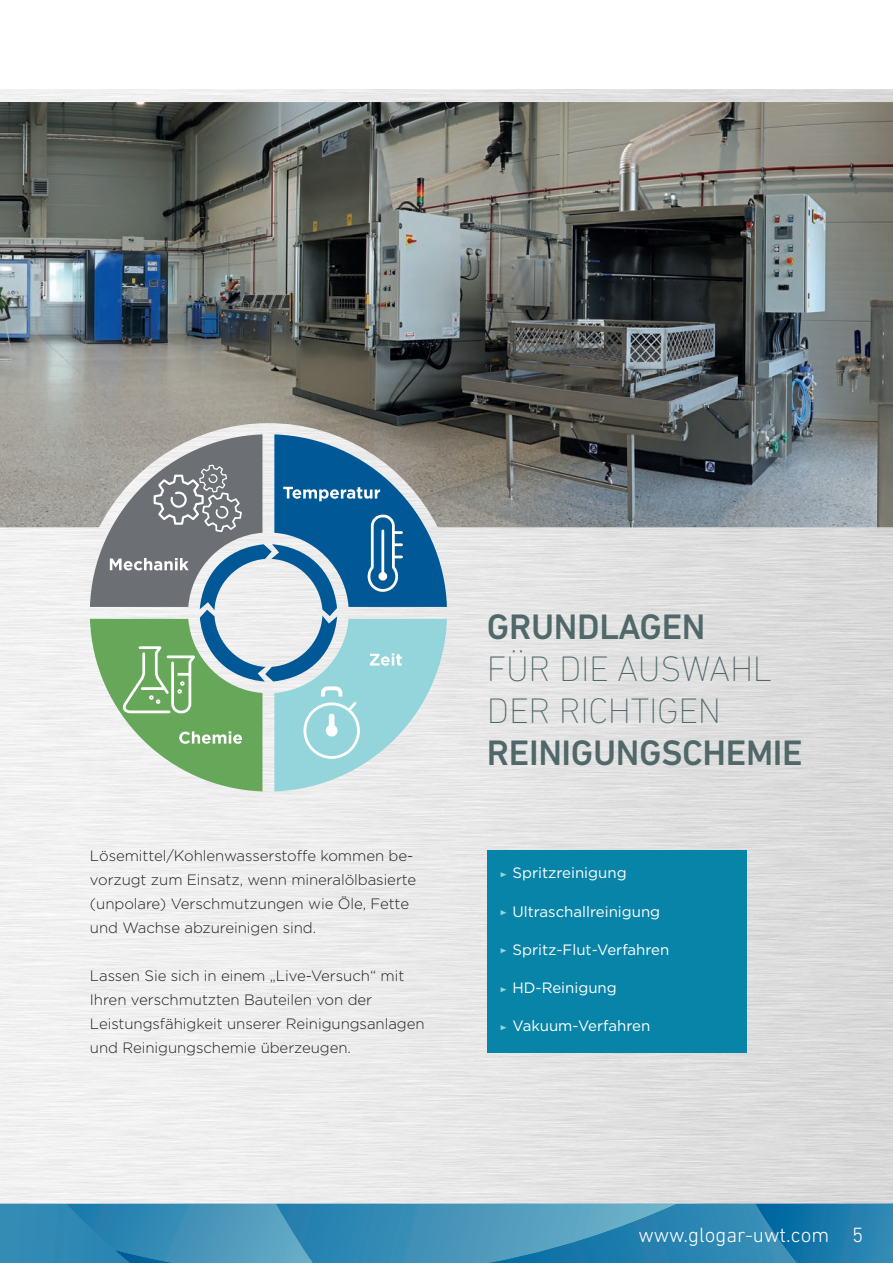
<style>
.page{position:relative;width:893px;height:1263px;background:#fff}
.page>*{position:absolute;margin:0;border:0;box-sizing:border-box;transform-origin:0 0}
.t1{font:500 36px "DIN Next LT Pro";letter-spacing:-.01em;color:#506869}
.t2{font:200 36px/42px "DIN Next LT Pro";letter-spacing:-.01em;color:#506869}
.t3{font:300 21px "DIN Next LT Pro";color:#fff}
.t4{font:300 15px/24px "Gotham HTF";letter-spacing:-.005em;color:#231f20}
.t5{font:15px "Gotham HTF";color:#fff}
.s1{font-family:"Zeal";font-size:7.5px;color:#93d5da}
</style>
<div class="page">
<div style="left:0;top:1203px;width:893px;height:60px;background:#338ab5"></div>
<svg style="left:66px;top:1203px;width:827px;height:60px"></svg>
<img style="left:0;top:89px;width:893px;height:1114px">
<img style="left:0;top:102px;width:893px;height:425px">
<svg style="left:90px;top:434px;width:357px;height:357px;background:#8cafb0"></svg>
<div style="left:487px;top:850px;width:259px;height:203px;background:#0884a9"></div>
<p class="t4" style="left:90px;top:844px;width:328px">Lösemittel/Kohlenwasserstoffe kommen be&shy;vorzugt zum Einsatz, wenn mineralölbasierte (unpolare) Verschmutzungen wie Öle, Fette und Wachse abzureinigen sind.</p>
<p class="t4" style="left:90px;top:964px;width:336px">Lassen Sie sich in einem „Live-Versuch“ mit Ihren verschmutzten Bauteilen von der Leistungsfähigkeit unserer Reinigungsanlagen und Reinigungschemie überzeugen.</p>
<h1 class="t1" style="left:487px;top:606px;width:220px">GRUNDLAGEN</h1>
<h1 class="t2" style="left:487px;top:648px;width:286px">FÜR DIE AUSWAHL<br>DER RICHTIGEN</h1>
<h1 class="t1" style="left:487px;top:732px;width:317px">REINIGUNGSCHEMIE</h1>
<p class="t5" style="left:500px;top:865px;width:128px"><span class="s1">®</span> Spritzreinigung</p>
<p class="t5" style="left:500px;top:903px;width:162px"><span class="s1">®</span> Ultraschallreinigung</p>
<p class="t5" style="left:500px;top:941px;width:171px"><span class="s1">®</span> Spritz-Flut-Verfahren</p>
<p class="t5" style="left:500px;top:980px;width:119px"><span class="s1">®</span> HD-Reinigung</p>
<p class="t5" style="left:500px;top:1018px;width:152px"><span class="s1">®</span> Vakuum-Verfahren</p>
<h2 class="t3" style="left:638px;top:1222px;width:192px">www.glogar-uwt.com</h2>
<h2 class="t3" style="left:852px;top:1222px;width:13px">5</h2>
</div>
